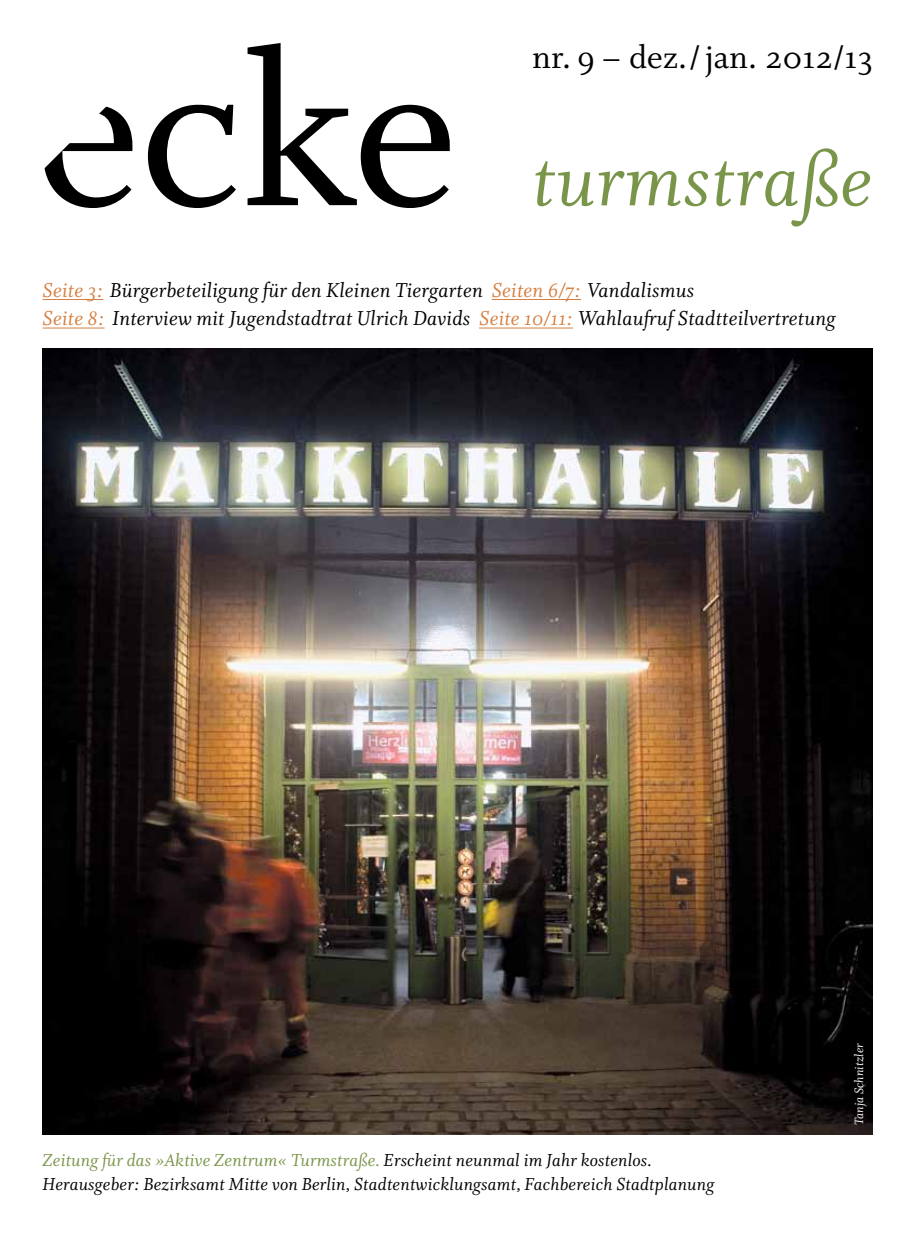
<style>
.page{position:relative;width:915px;height:1234px;background:#fff}
.page>*{position:absolute;margin:0;border:0;box-sizing:border-box;transform-origin:0 0}
.t1{font:241.05px "Whitman Roman LF";color:#000}
.t2{font:82.5px "Whitman Italic LF";letter-spacing:.01em;color:#799549}
.t3{font:36px "Whitman Roman Os F";letter-spacing:.005em;color:#000}
.t4{font:22.5px/28.5px "Whitman Italic Os F";letter-spacing:.01em;color:#000}
.t5{font:19.5px/24px "Whitman Italic Os F";letter-spacing:.01em;color:#000}
.t6{font:13.5px "Whitman Italic Os F";letter-spacing:.01em;color:#fff}
.s1{color:#d57f40}
.s2{color:#799549}
</style>
<div class="page">
<img style="left:43px;top:349px;width:829px;height:784px">
<hr style="left:43px;top:299px;width:60px;height:1px;background:#d57f40">
<hr style="left:491px;top:299px;width:90px;height:1px;background:#d57f40">
<hr style="left:43px;top:328px;width:61px;height:1px;background:#d57f40">
<hr style="left:479px;top:328px;width:94px;height:1px;background:#d57f40">
<h1 class="t1" style="left:36px;top:-1px;width:423px">ecke</h1>
<h3 class="t3" style="left:532px;top:38px;width:342px">nr. 9 – dez./ jan. 2012/13</h3>
<h2 class="t2" style="left:532px;top:135px;width:342px">turmstraße</h2>
<p class="t4" style="left:43px;top:276px;width:794px"><span class="s1">Seite 3:</span> Bürgerbeteiligung für den Kleinen Tiergarten <span class="s1">Seiten 6/7:</span> Vandalismus<br><span class="s1">Seite 8:</span> Interview mit Jugendstadtrat Ulrich Davids <span class="s1">Seite 10/11:</span> Wahlaufruf Stadtteilvertretung</p>
<p class="t5" style="left:43px;top:1148px;width:673px"><span class="s2">Zeitung für das »Aktive Zentrum« Turmstraße.</span> Erscheint neunmal im Jahr kostenlos.<br>Herausgeber: Bezirksamt Mitte von Berlin, Stadtentwicklungsamt, Fachbereich Stadtplanung</p>
<p class="t6" style="left:851px;top:1125px;width:83px;rotate:-90deg">Tanja Schnitzler</p>
</div>
